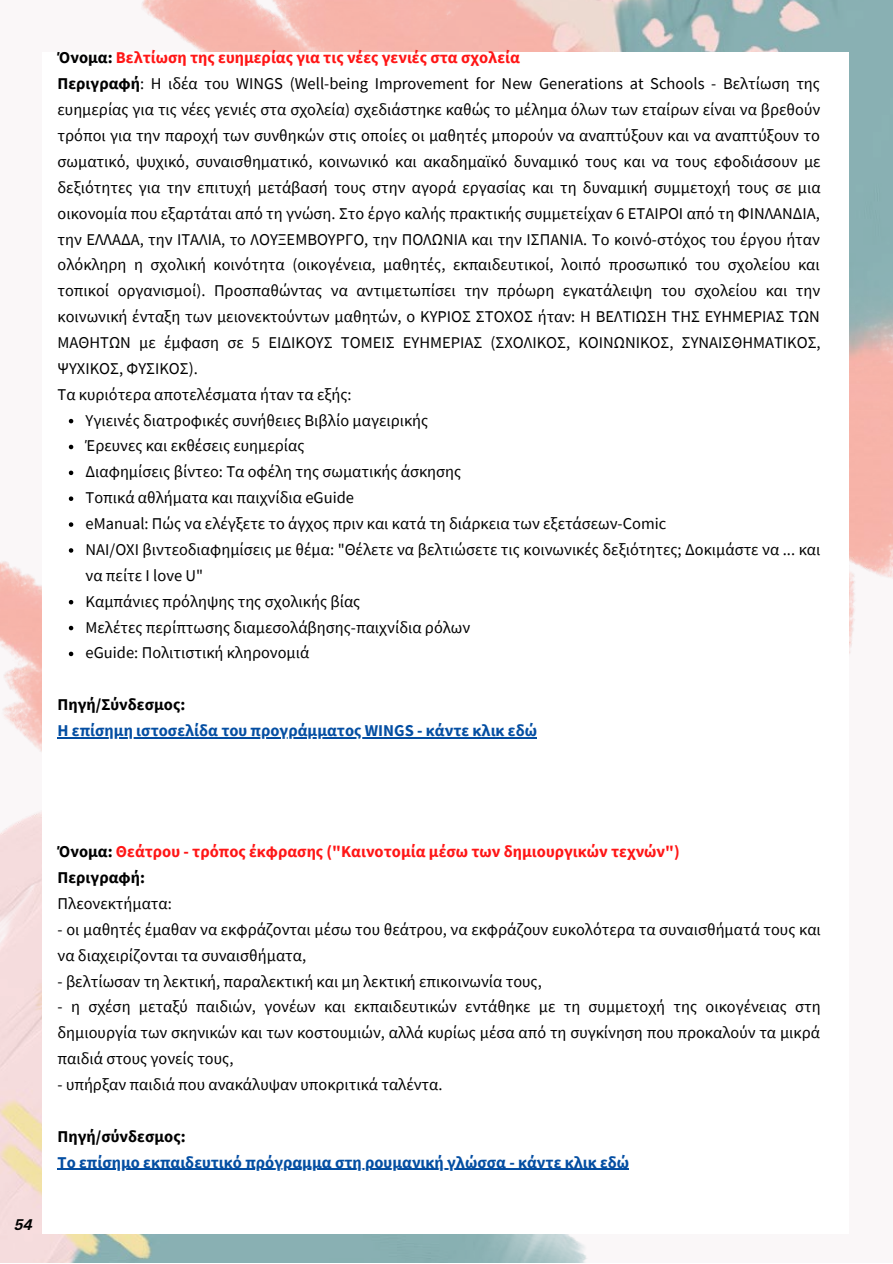
<style>
.page{position:relative;width:893px;height:1264px;background:#fff}
.page>*{position:absolute;margin:0;border:0;box-sizing:border-box;transform-origin:0 0}
.t1{font:16.5px/25.8px "Source Sans Pro";color:#000}
.t2{font:700 16.5px "Source Sans Pro";color:#044ea2}
.t3{font:700 16.5px/25.8px "Source Sans Pro";color:#ff1616}
.t4{font:700 16.5px "Source Sans Pro";color:#000}
.t5{font:italic 700 15px "Canva Sans";color:#000}
.s1{font-weight:700}
.s2{font-weight:700;color:#ff1616}
.s3{color:#000}
</style>
<div class="page">
<div style="left:0;top:0;width:892px;height:1262px;background:#faf7f8"></div>
<img style="left:0;top:561px;width:42px;height:191px">
<img style="left:0;top:812px;width:587px;height:450px">
<img style="left:142px;top:0;width:750px;height:654px">
<div style="left:43px;top:52px;width:805px;height:1181px;background:#fff"></div>
<svg style="left:69px;top:419px;width:4px;height:4px"></svg>
<svg style="left:69px;top:445px;width:4px;height:4px"></svg>
<svg style="left:69px;top:470px;width:4px;height:5px"></svg>
<svg style="left:69px;top:496px;width:4px;height:5px"></svg>
<svg style="left:69px;top:522px;width:4px;height:5px"></svg>
<svg style="left:69px;top:548px;width:4px;height:4px"></svg>
<svg style="left:69px;top:600px;width:4px;height:4px"></svg>
<svg style="left:69px;top:625px;width:4px;height:5px"></svg>
<svg style="left:69px;top:651px;width:4px;height:5px"></svg>
<hr style="left:58px;top:737px;width:479px;height:1px;background:#044ea2">
<hr style="left:58px;top:1168px;width:571px;height:1px;background:#044ea2">
<p class="t1" style="left:58px;top:45px;width:764px"><span class="s1">Όνομα:</span> <span class="s2">Βελτίωση της ευημερίας για τις νέες γενιές στα σχολεία<br></span><span class="s1">Περιγραφή</span>: Η ιδέα του WINGS (Well-being Improvement for New Generations at Schools - Βελτίωση της ευημερίας για τις νέες γενιές στα σχολεία) σχεδιάστηκε καθώς το μέλημα όλων των εταίρων είναι να βρεθούν τρόποι για την παροχή των συνθηκών στις οποίες οι μαθητές μπορούν να αναπτύξουν και να αναπτύξουν το σωματικό, ψυχικό, συναισθηματικό, κοινωνικό και ακαδημαϊκό δυναμικό τους και να τους εφοδιάσουν με δεξιότητες για την επιτυχή μετάβασή τους στην αγορά εργασίας και τη δυναμική συμμετοχή τους σε μια οικονομία που εξαρτάται από τη γνώση. Στο έργο καλής πρακτικής συμμετείχαν 6 ΕΤΑΙΡΟΙ από τη ΦΙΝΛΑΝΔΙΑ, την ΕΛΛΑΔΑ, την ΙΤΑΛΙΑ, το ΛΟΥΞΕΜΒΟΥΡΓΟ, την ΠΟΛΩΝΙΑ και την ΙΣΠΑΝΙΑ. Το κοινό-στόχος του έργου ήταν ολόκληρη η σχολική κοινότητα (οικογένεια, μαθητές, εκπαιδευτικοί, λοιπό προσωπικό του σχολείου και τοπικοί οργανισμοί). Προσπαθώντας να αντιμετωπίσει την πρόωρη εγκατάλειψη του σχολείου και την κοινωνική ένταξη των μειονεκτούντων μαθητών, ο ΚΥΡΙΟΣ ΣΤΟΧΟΣ ήταν: Η ΒΕΛΤΙΩΣΗ ΤΗΣ ΕΥΗΜΕΡΙΑΣ ΤΩΝ ΜΑΘΗΤΩΝ με έμφαση σε 5 ΕΙΔΙΚΟΥΣ ΤΟΜΕΙΣ ΕΥΗΜΕΡΙΑΣ (ΣΧΟΛΙΚΟΣ, ΚΟΙΝΩΝΙΚΟΣ, ΣΥΝΑΙΣΘΗΜΑΤΙΚΟΣ, ΨΥΧΙΚΟΣ, ΦΥΣΙΚΟΣ).<br>Τα κυριότερα αποτελέσματα ήταν τα εξής:</p>
<p class="t1" style="left:86px;top:407px;width:736px">Υγιεινές διατροφικές συνήθειες Βιβλίο μαγειρικής<br>Έρευνες και εκθέσεις ευημερίας<br>Διαφημίσεις βίντεο: Τα οφέλη της σωματικής άσκησης<br>Τοπικά αθλήματα και παιχνίδια eGuide<br>eManual: Πώς να ελέγξετε το άγχος πριν και κατά τη διάρκεια των εξετάσεων-Comic<br>ΝΑΙ/ΟΧΙ βιντεοδιαφημίσεις με θέμα: "Θέλετε να βελτιώσετε τις κοινωνικές δεξιότητες; Δοκιμάστε να ... και να πείτε I love U"<br>Καμπάνιες πρόληψης της σχολικής βίας<br>Μελέτες περίπτωσης διαμεσολάβησης-παιχνίδια ρόλων<br>eGuide: Πολιτιστική κληρονομιά</p>
<p class="t4" style="left:58px;top:694px;width:129px">Πηγή/Σύνδεσμος:</p>
<p class="t2" style="left:58px;top:719px;width:481px">Η επίσημη ιστοσελίδα του προγράμματος WINGS - κάντε κλικ εδώ</p>
<p class="t5" style="left:15px;top:1218px;width:20px">54</p>
<p class="t3" style="left:58px;top:838px;width:623px"><span class="s3">Όνομα:</span> Θεάτρου - τρόπος έκφρασης ("Καινοτομία μέσω των δημιουργικών τεχνών")<br><span class="s3">Περιγραφή:</span></p>
<p class="t1" style="left:58px;top:890px;width:116px">Πλεονεκτήματα:</p>
<p class="t1" style="left:58px;top:916px;width:764px">- οι μαθητές έμαθαν να εκφράζονται μέσω του θεάτρου, να εκφράζουν ευκολότερα τα συναισθήματά τους και να διαχειρίζονται τα συναισθήματα,</p>
<p class="t1" style="left:58px;top:967px;width:485px">- βελτίωσαν τη λεκτική, παραλεκτική και μη λεκτική επικοινωνία τους,</p>
<p class="t1" style="left:58px;top:993px;width:764px;text-align:justify">- η σχέση μεταξύ παιδιών, γονέων και εκπαιδευτικών εντάθηκε με τη συμμετοχή της οικογένειας στη δημιουργία των σκηνικών και των κοστουμιών, αλλά κυρίως μέσα από τη συγκίνηση που προκαλούν τα μικρά παιδιά στους γονείς τους,</p>
<p class="t1" style="left:58px;top:1071px;width:386px">- υπήρξαν παιδιά που ανακάλυψαν υποκριτικά ταλέντα.</p>
<p class="t4" style="left:58px;top:1125px;width:130px">Πηγή/σύνδεσμος:</p>
<p class="t2" style="left:58px;top:1151px;width:573px">Το επίσημο εκπαιδευτικό πρόγραμμα στη ρουμανική γλώσσα - κάντε κλικ εδώ</p>
</div>
